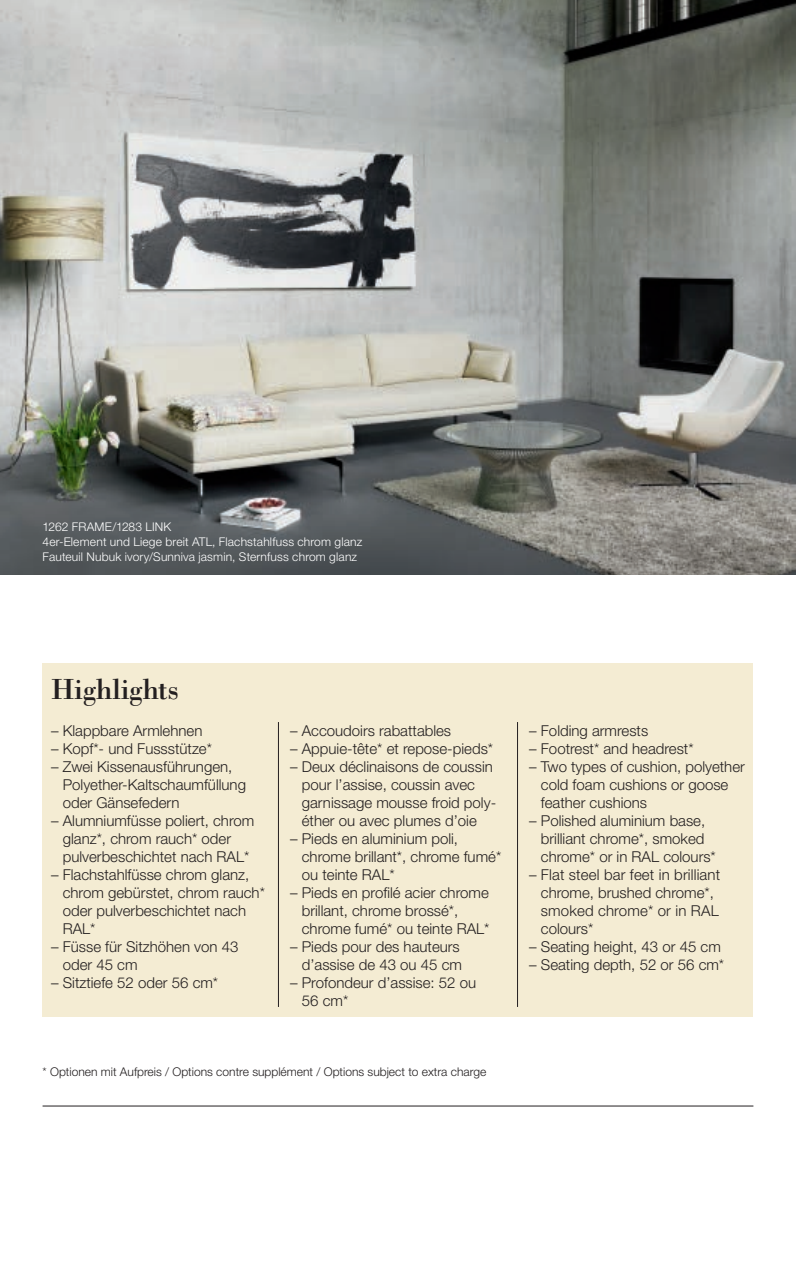
<style>
.page{position:relative;width:796px;height:1263px;background:#fff}
.page>*{position:absolute;margin:0;border:0;box-sizing:border-box;transform-origin:0 0}
.t1{font:30px "Bodoni LT";letter-spacing:-.005em;color:#231f20}
.t2{font:300 15px/18px "Helvetica Neue LT";color:#231f20}
.t3{font:300 12px/15px "Helvetica Neue LT";letter-spacing:.015em;color:#fff}
.t4{font:300 12px "Helvetica Neue LT";color:#231f20}
</style>
<div class="page">
<img style="left:795px;top:195px;width:1px;height:380px">
<img style="left:0;top:0;width:795px;height:574px">
<div style="left:43px;top:663px;width:710px;height:353px;background:#f4ecd3"></div>
<hr style="left:278px;top:722px;width:1px;height:285px;background:#231f20">
<hr style="left:517px;top:722px;width:1px;height:285px;background:#231f20">
<hr style="left:43px;top:1106px;width:710px;height:1px;background:#231f20">
<p class="t3" style="left:43px;top:521px;width:321px">1262 FRAME/1283 LINK<br>4er-Element und Liege breit ATL, Flachstahlfuss chrom glanz<br>Fauteuil Nubuk ivory/Sunniva jasmin, Sternfuss chrom glanz</p>
<h1 class="t1" style="left:51px;top:678px;width:129px">Highlights</h1>
<p class="t2" style="left:51px;top:723px;width:153px">– Klappbare Armlehnen</p>
<p class="t2" style="left:51px;top:741px;width:162px">– Kopf*- und Fussstütze*</p>
<p class="t2" style="left:63px;top:759px;width:185px;text-indent:-12px">– Zwei Kissenausführungen,<br>Polyether-Kaltschaumfüllung oder Gänsefedern</p>
<p class="t2" style="left:63px;top:813px;width:193px;text-indent:-12px">– Alumniumfüsse poliert, chrom glanz*, chrom rauch* oder pulverbeschichtet nach RAL*</p>
<p class="t2" style="left:63px;top:867px;width:204px;text-indent:-12px">– Flachstahlfüsse chrom glanz, chrom gebürstet, chrom rauch* oder pulver beschichtet nach<br>RAL*</p>
<p class="t2" style="left:63px;top:939px;width:177px;text-indent:-12px">– Füsse für Sitzhöhen von 43 oder 45 cm</p>
<p class="t2" style="left:51px;top:975px;width:169px">– Sitztiefe 52 oder 56 cm*</p>
<p class="t2" style="left:290px;top:723px;width:162px">– Accoudoirs rabattables</p>
<p class="t2" style="left:290px;top:741px;width:204px">– Appuie-tête* et repose-pieds*</p>
<p class="t2" style="left:302px;top:759px;width:196px;text-indent:-12px">– Deux déclinaisons de coussin pour l’assise, coussin avec garnissage mousse froid poly&shy;éther ou avec plumes d’oie</p>
<p class="t2" style="left:302px;top:831px;width:201px;text-indent:-12px">– Pieds en aluminium poli, chrome brillant*, chrome fumé* ou teinte RAL*</p>
<p class="t2" style="left:302px;top:885px;width:189px;text-indent:-12px">– Pieds en profilé acier chrome brillant, chrome brossé*, chrome fumé* ou teinte RAL*</p>
<p class="t2" style="left:290px;top:939px;width:173px;text-align:right">– Pieds pour des hauteurs d’assise de 43 ou 45 cm</p>
<p class="t2" style="left:302px;top:975px;width:176px;text-indent:-12px">– Profondeur d’assise: 52 ou<br>56 cm*</p>
<p class="t4" style="left:43px;top:1067px;width:445px">* Optionen mit Aufpreis / Options contre supplément / Options subject to extra charge</p>
<p class="t2" style="left:529px;top:723px;width:120px">– Folding armrests</p>
<p class="t2" style="left:529px;top:741px;width:166px">– Footrest* and headrest*</p>
<p class="t2" style="left:540px;top:759px;width:205px;text-indent:-12px">– Two types of cushion, polyether cold foam cushions or goose feather cushions</p>
<p class="t2" style="left:540px;top:813px;width:176px;text-indent:-12px">– Polished aluminium base, brilliant chrome*, smoked chrome* or in RAL colours*</p>
<p class="t2" style="left:540px;top:867px;width:181px;text-indent:-12px">– Flat steel bar feet in brilliant chrome, brushed chrome*, smoked chrome* or in RAL colours*</p>
<p class="t2" style="left:529px;top:939px;width:193px">– Seating height, 43 or 45 cm</p>
<p class="t2" style="left:529px;top:957px;width:196px">– Seating depth, 52 or 56 cm*</p>
</div>
